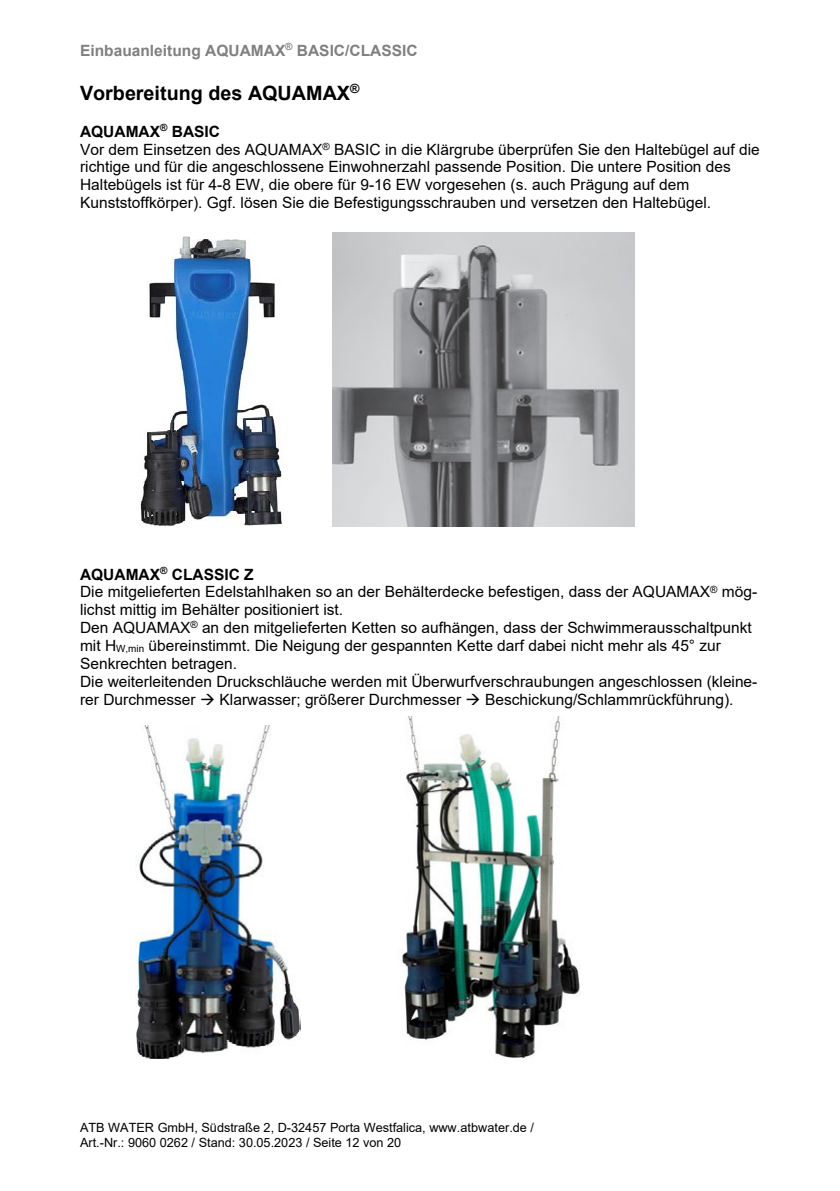
<style>
.page{position:relative;width:840px;height:1191px;background:#fff}
.page>*{position:absolute;margin:0;border:0;box-sizing:border-box;transform-origin:0 0}
.t1{font:700 19.8px "Arial";color:#000}
.t2{font:15.4px/17.8px "Arial";color:#000}
.t3{font:700 15.4px "Arial";color:#808080}
.t4{font:12.6px/14.6px "Arial";color:#000}
.s1{font-weight:700}
</style>
<div class="page">
<img style="left:140px;top:236px;width:142px;height:290px">
<img style="left:332px;top:232px;width:302px;height:294px">
<img style="left:135px;top:725px;width:165px;height:333px">
<img style="left:402px;top:716px;width:178px;height:342px">
<p class="t3" style="left:80px;top:40px;width:339px">Einbauanleitung AQUAMAX<sup>®</sup> BASIC/CLASSIC</p>
<p class="t1" style="left:80px;top:79px;width:281px">Vorbereitung des AQUAMAX<sup>®</sup></p>
<p class="t2" style="left:80px;top:122px;width:681px"><span class="s1">AQUAMAX</span><sup>®</sup> <span class="s1">BASIC<br></span>Vor dem Einsetzen des AQUAMAX<sup>®</sup> BASIC in die Klärgrube überprüfen Sie den Haltebügel auf die richtige und für die angeschlossene Einwohnerzahl passende Position. Die untere Position des Haltebügels ist für 4-8 EW, die obere für 9-16 EW vorgesehen (s. auch Prägung auf dem Kunststoffkörper). Ggf. lösen Sie die Befestigungsschrauben und versetzen den Haltebügel.</p>
<p class="t2" style="left:80px;top:565px;width:678px"><span class="s1">AQUAMAX</span><sup>®</sup> <span class="s1">CLASSIC Z<br></span>Die mitgelieferten Edelstahlhaken so an der Behälterdecke befestigen, dass der AQUAMAX<sup>®</sup> mög&shy;lichst mittig im Behälter positioniert ist.<br>Den AQUAMAX<sup>®</sup> an den mitgelieferten Ketten so aufhängen, dass der Schwimmerausschaltpunkt mit H<sub>W,min</sub> übereinstimmt. Die Neigung der gespannten Kette darf dabei nicht mehr als 45° zur Senkrechten betragen.<br>Die weiterleitenden Druckschläuche werden mit Überwurfverschraubungen angeschlossen (kleine&shy;rer Durchmesser → Klarwasser; größerer Durchmesser → Beschickung/Schlammrückführung).</p>
<p class="t4" style="left:80px;top:1120px;width:455px">ATB WATER GmbH, Südstraße 2, D-32457 Porta Westfalica, www.atbwater.de /<br>Art.-Nr.: 9060 0262 / Stand: 30.05.2023 / Seite 12 von 20</p>
</div>
